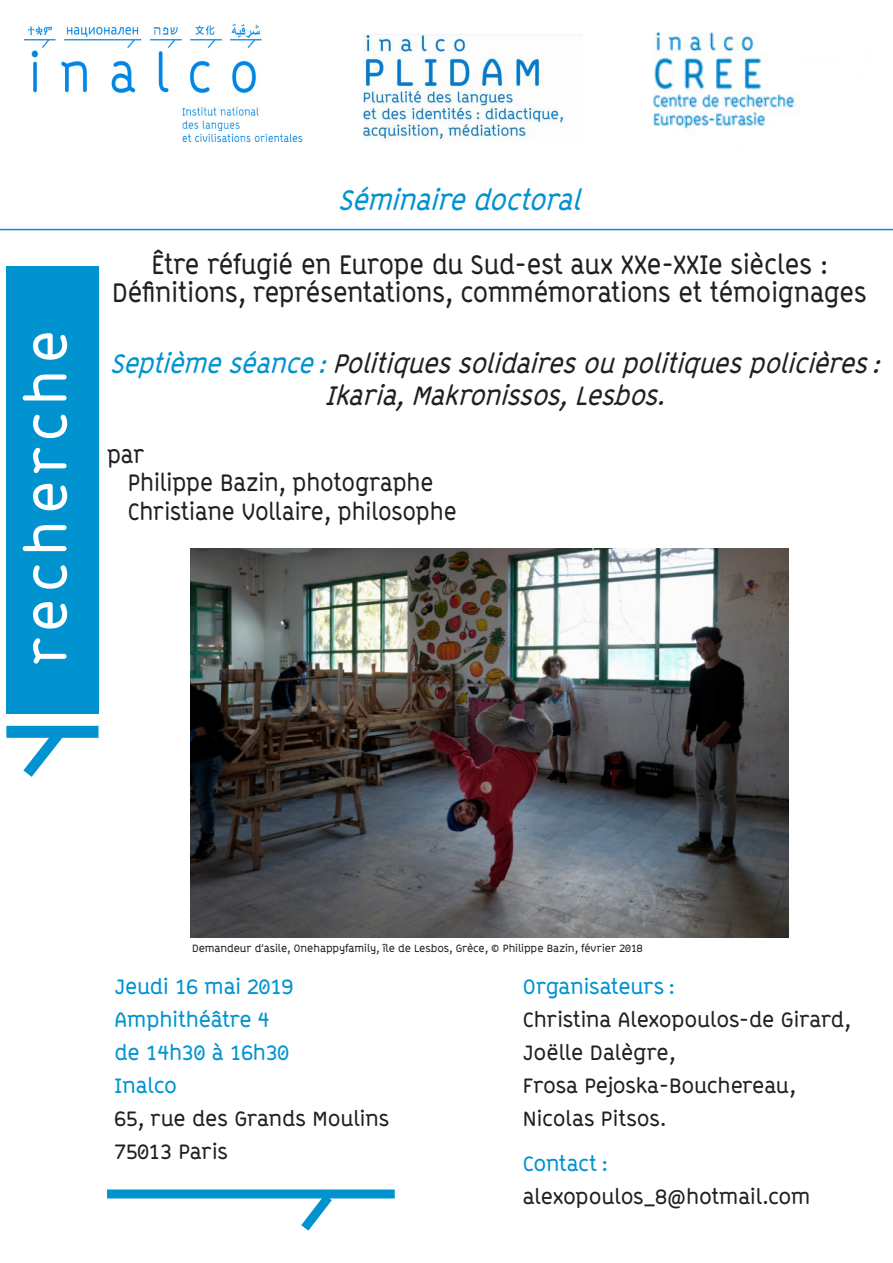
<style>
.page{position:relative;width:893px;height:1263px;background:#fff}
.page>*{position:absolute;margin:0;border:0;box-sizing:border-box;transform-origin:0 0}
.t1{font:700 57px "ABB Line";letter-spacing:.105em;color:#fff}
.t2{font:italic 700 28.5px "ABB Line";color:#0093d0;scale:.93 1}
.t3{font:700 27px/28.5px "ABB Line";letter-spacing:-.005em;color:#231f20;text-align:center;scale:.93 1}
.t4{font:italic 700 27px/32.4px "ABB Line";color:#231f20;text-align:center;scale:.93 1}
.t5{font:700 24px "ABB Line";color:#231f20;scale:.93 1}
.t6{font:700 21px "ABB Line";color:#231f20}
.t7{font:700 21px "ABB Line";color:#0093d0}
.t8{font:700 10.65px "ABB Line";color:#231f20}
.s1{color:#0093d0}
</style>
<div class="page">
<img style="left:24px;top:23px;width:279px;height:120px">
<hr style="left:0;top:229px;width:893px;height:1px;background:#0093d0">
<div style="left:107px;top:1189px;width:288px;height:9px;background:#0093d0"></div>
<svg style="left:292px;top:1189px;width:49px;height:42px"></svg>
<img style="left:653px;top:32px;width:143px;height:97px">
<div style="left:6px;top:266px;width:93px;height:448px;background:#0093d0"></div>
<div style="left:6px;top:726px;width:93px;height:12px;background:#0093d0"></div>
<svg style="left:13px;top:725px;width:60px;height:52px"></svg>
<img style="left:363px;top:35px;width:202px;height:105px">
<img style="left:191px;top:548px;width:597px;height:389px">
<p class="t1" style="left:13px;top:665px;width:337px;rotate:-90deg">recherche</p>
<p class="t2" style="left:338px;top:183px;width:271px">Séminairedoctoral</p>
<p class="t3" style="left:112px;top:250px;width:813px">Être réfugié en Europe du Sud-est aux XXe-XXIe siècles :<br>Définitions, représentations, commémorations et témoignages</p>
<p class="t4" style="left:110px;top:347px;width:837px"><span class="s1">Septièmeséance:</span>Politiquessolidairesoupolitiquespolicières:<br>Ikaria,Makronissos,Lesbos.</p>
<p class="t5" style="left:107px;top:440px;width:42px">par</p>
<p class="t5" style="left:128px;top:469px;width:330px">Philippe Bazin, photographe</p>
<p class="t5" style="left:128px;top:498px;width:355px">Christiane Vollaire, philosophe</p>
<p class="t8" style="left:192px;top:941px;width:452px">Demandeur d’asile, Onehappyfamily, île de Lesbos, Grèce, © Philippe Bazin, février 2018</p>
<p class="t7" style="left:115px;top:974px;width:180px">Jeudi 16 mai 2019</p>
<p class="t7" style="left:115px;top:1007px;width:157px">Amphithéâtre 4</p>
<p class="t7" style="left:115px;top:1040px;width:176px">de 14h30 à 16h30</p>
<p class="t7" style="left:115px;top:1073px;width:64px">Inalco</p>
<p class="t6" style="left:115px;top:1106px;width:276px">65, rue des Grands Moulins</p>
<p class="t6" style="left:115px;top:1139px;width:115px">75013 Paris</p>
<p class="t7" style="left:523px;top:975px;width:153px">Organisateurs :</p>
<p class="t6" style="left:523px;top:1008px;width:329px">Christina Alexopoulos-de Girard,</p>
<p class="t6" style="left:523px;top:1041px;width:154px">Joëlle Dalègre,</p>
<p class="t6" style="left:523px;top:1074px;width:274px">Frosa Pejoska-Bouchereau,</p>
<p class="t6" style="left:523px;top:1107px;width:144px">Nicolas Pitsos.</p>
<p class="t7" style="left:523px;top:1151px;width:86px">Contact :</p>
<p class="t6" style="left:523px;top:1184px;width:289px">alexopoulos_8@hotmail.com</p>
</div>
